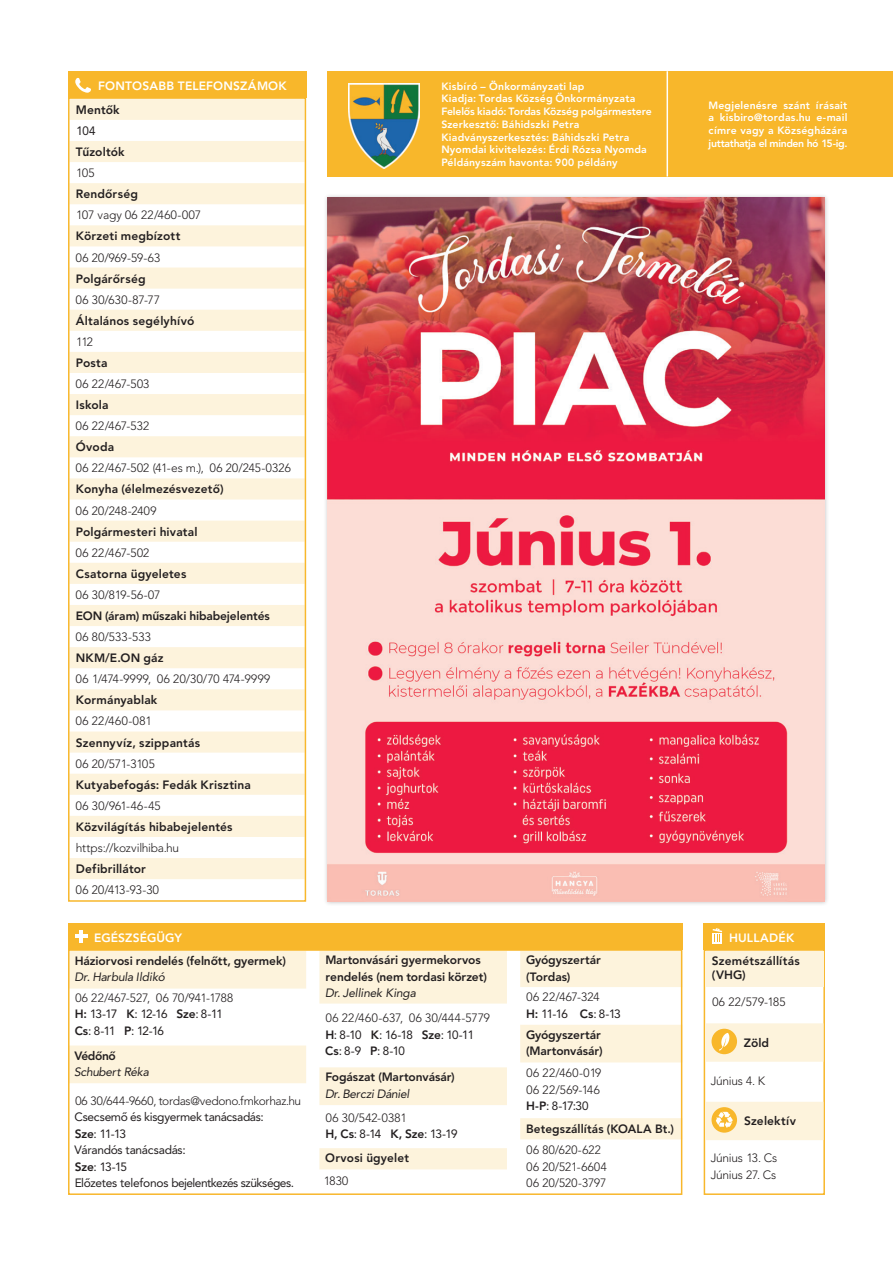
<style>
.page{position:relative;width:893px;height:1263px;background:#fff}
.page>*{position:absolute;margin:0;border:0;box-sizing:border-box;transform-origin:0 0}
.t1{font:12.15px "Avenir Hv PFL";letter-spacing:.035em;color:#231f20}
.t2{font:12.15px "Avenir Lt PFL";letter-spacing:.02em;color:#231f20}
.t3{font:12.15px "Avenir PFL";color:#231f20}
.t4{font:12px/16.5px "Avenir Hv PFL";letter-spacing:.03em;color:#231f20}
.t5{font:12px/16.5px "Avenir Lt PFL";letter-spacing:.03em;color:#231f20}
.t6{font:12px/16.5px "Avenir PFL";letter-spacing:.005em;color:#231f20}
.t7{font:italic 12px "Avenir PFL";letter-spacing:.005em;color:#231f20}
.t8{font:12px "Avenir Hv PFL";letter-spacing:.05em;color:#fff}
.t9{font:12px/16.5px "Avenir PFL";letter-spacing:-.035em;color:#231f20}
.t10{font:12px/16.5px "Avenir PFL";letter-spacing:-.015em;color:#231f20}
.t11{font:12px "Avenir Lt PFL";letter-spacing:.005em;color:#231f20}
.t12{font:12px "Avenir Lt PFL";letter-spacing:.01em;color:#231f20}
.t13{font:10.5px/12.8px "Avenir Hv PFL";letter-spacing:.04em;color:#fff}
.s1{font-family:"Avenir Hv PFL"}
</style>
<div class="page">
<svg style="left:71px;top:100px;width:232px;height:779px;fill:#fdf5e2"></svg>
<div style="left:68px;top:97px;width:238px;height:805px;border:2px solid #f8b72b"></div>
<svg style="left:520px;top:952px;width:159px;height:187px"></svg>
<svg style="left:319px;top:952px;width:188px;height:217px"></svg>
<svg style="left:71px;top:952px;width:235px;height:131px"></svg>
<div style="left:68px;top:923px;width:614px;height:26px;background:#f8b72b"></div>
<div style="left:68px;top:71px;width:238px;height:26px;background:#f8b72b"></div>
<svg style="left:75px;top:78px;width:16px;height:15px"></svg>
<hr style="left:75px;top:934px;width:12px;height:4px;background:#fff">
<hr style="left:79px;top:930px;width:4px;height:12px;background:#fff">
<div style="left:327px;top:71px;width:566px;height:106px;background:#f8b72b"></div>
<img style="left:349px;top:84px;width:70px;height:84px">
<hr style="left:666px;top:71px;width:2px;height:105px;background:#fff">
<div style="left:68px;top:949px;width:614px;height:246px;border:2px solid #f8b72b"></div>
<div style="left:704px;top:949px;width:121px;height:246px;border:2px solid #f8b72b"></div>
<div style="left:704px;top:923px;width:121px;height:26px;background:#f8b72b"></div>
<div style="left:712px;top:933px;width:10px;height:11px;background:#fff"></div>
<svg style="left:713px;top:928px;width:9px;height:14px"></svg>
<svg style="left:705px;top:1023px;width:118px;height:117px"></svg>
<div style="left:705px;top:951px;width:118px;height:35px;background:#fdf3dc"></div>
<div style="left:323px;top:193px;width:506px;height:713px;background:#231f20;opacity:.26"></div>
<img style="left:327px;top:198px;width:498px;height:704px">
<p class="t8" style="left:98px;top:79px;width:190px">FONTOSABB TELEFONSZÁMOK</p>
<p class="t13" style="left:441px;top:80px;width:212px">Kisbíró – Önkormányzati lap<br>Kiadja: Tordas Község Önkormányzata Felelős kiadó: Tordas Község polgármestere Szerkesztő: Báhidszki Petra Kiadványszerkesztés: Báhidszki Petra Nyomdai kivitelezés: Érdi Rózsa Nyomda Példányszám havonta: 900 példány</p>
<p class="t1" style="left:76px;top:103px;width:45px">Mentők</p>
<p class="t3" style="left:76px;top:124px;width:21px">104</p>
<p class="t4" style="left:76px;top:144px;width:50px">Tűzoltók</p>
<p class="t5" style="left:76px;top:165px;width:20px">105</p>
<p class="t4" style="left:76px;top:186px;width:63px">Rendőrség</p>
<p class="t5" style="left:76px;top:207px;width:126px">107 vagy 06 22/460-007</p>
<p class="t4" style="left:76px;top:228px;width:106px">Körzeti megbízott</p>
<p class="t5" style="left:76px;top:249px;width:86px">06 20/969-59-63</p>
<p class="t4" style="left:76px;top:270px;width:71px">Polgárőrség</p>
<p class="t5" style="left:76px;top:291px;width:85px">06 30/630-87-77</p>
<p class="t4" style="left:76px;top:312px;width:119px">Általános segélyhívó</p>
<p class="t5" style="left:76px;top:333px;width:19px">112</p>
<p class="t4" style="left:76px;top:354px;width:33px">Posta</p>
<p class="t5" style="left:76px;top:376px;width:75px">06 22/467-503</p>
<p class="t4" style="left:76px;top:397px;width:34px">Iskola</p>
<p class="t5" style="left:76px;top:418px;width:75px">06 22/467-532</p>
<p class="t4" style="left:76px;top:439px;width:39px">Óvoda</p>
<p class="t5" style="left:76px;top:460px;width:216px">06 22/467-502 (41-es m.), 06 20/245-0326</p>
<p class="t4" style="left:76px;top:481px;width:149px">Konyha (élelmezésvezető)</p>
<p class="t5" style="left:76px;top:502px;width:82px">06 20/248-2409</p>
<p class="t4" style="left:76px;top:523px;width:123px">Polgármesteri hivatal</p>
<p class="t5" style="left:76px;top:544px;width:75px">06 22/467-502</p>
<p class="t4" style="left:76px;top:565px;width:112px">Csatorna ügyeletes</p>
<p class="t5" style="left:76px;top:586px;width:86px">06 30/819-56-07</p>
<p class="t4" style="left:76px;top:607px;width:195px">EON (áram) műszaki hibabejelentés</p>
<p class="t5" style="left:76px;top:629px;width:77px">06 80/533-533</p>
<p class="t4" style="left:76px;top:650px;width:89px">NKM/E.ON gáz</p>
<p class="t5" style="left:76px;top:671px;width:196px">06 1/474-9999, 06 20/30/70 474-9999</p>
<p class="t4" style="left:76px;top:692px;width:83px">Kormányablak</p>
<p class="t5" style="left:76px;top:713px;width:77px">06 22/460-081</p>
<p class="t4" style="left:76px;top:734px;width:126px">Szennyvíz, szippantás</p>
<p class="t12" style="left:76px;top:756px;width:80px">06 20/571-3105</p>
<p class="t4" style="left:76px;top:776px;width:176px">Kutyabefogás: Fedák Krisztina</p>
<p class="t5" style="left:76px;top:797px;width:86px">06 30/961-46-45</p>
<p class="t4" style="left:76px;top:818px;width:158px">Közvilágítás hibabejelentés</p>
<p class="t5" style="left:76px;top:839px;width:104px">https://kozvilhiba.hu</p>
<p class="t1" style="left:76px;top:862px;width:72px">Defibrillátor</p>
<p class="t2" style="left:76px;top:883px;width:85px">06 20/413-93-30</p>
<p class="t8" style="left:94px;top:930px;width:90px">EGÉSZSÉGÜGY</p>
<p class="t4" style="left:75px;top:952px;width:212px">Háziorvosi rendelés (felnőtt, gyermek)</p>
<p class="t7" style="left:74px;top:970px;width:91px">Dr. Harbula Ildikó</p>
<p class="t11" style="left:75px;top:991px;width:159px">06 22/467-527, 06 70/941-1788</p>
<p class="t9" style="left:75px;top:1006px;width:149px"><span class="s1">H:</span> 13-17 <span class="s1">K</span>: 12-16 <span class="s1">Sze</span>: 8-11<br><span class="s1">Cs</span>: 8-11 <span class="s1">P</span>: 12-16</p>
<p class="t4" style="left:74px;top:1047px;width:42px">Védőnő</p>
<p class="t7" style="left:74px;top:1065px;width:76px">Schubert Réka</p>
<p class="t5" style="left:75px;top:1092px;width:227px">06 30/644-9660, tordas@vedono.fmkorhaz.hu</p>
<p class="t6" style="left:75px;top:1108px;width:220px">Csecsemő és kisgyermek tanácsadás:<br><span class="s1">Sze</span>: 11-13<br>Várandós tanácsadás:<br><span class="s1">Sze</span>: 13-15<br>Előzetes telefonos bejelentkezés szükséges.</p>
<p class="t4" style="left:325px;top:952px;width:163px">Martonvásári gyermekorvos rendelés (nem tordasi körzet)</p>
<p class="t7" style="left:325px;top:986px;width:92px">Dr. Jellinek Kinga</p>
<p class="t5" style="left:326px;top:1010px;width:166px">06 22/460-637, 06 30/444-5779</p>
<p class="t10" style="left:325px;top:1026px;width:150px"><span class="s1">H</span>: 8-10 <span class="s1">K</span>: 16-18 <span class="s1">Sze</span>: 10-11<br><span class="s1">Cs</span>: 8-9 <span class="s1">P</span>: 8-10</p>
<p class="t4" style="left:325px;top:1069px;width:131px">Fogászat (Martonvásár)</p>
<p class="t7" style="left:325px;top:1087px;width:86px">Dr. Berczi Dániel</p>
<p class="t5" style="left:326px;top:1109px;width:82px">06 30/542-0381</p>
<p class="t6" style="left:325px;top:1126px;width:133px"><span class="s1">H, Cs</span>: 8-14 <span class="s1">K, Sze</span>: 13-19</p>
<p class="t4" style="left:325px;top:1150px;width:85px">Orvosi ügyelet</p>
<p class="t5" style="left:323px;top:1172px;width:26px">1830</p>
<p class="t4" style="left:526px;top:952px;width:76px">Gyógyszertár (Tordas)</p>
<p class="t5" style="left:527px;top:989px;width:74px">06 22/467-324</p>
<p class="t6" style="left:526px;top:1005px;width:96px"><span class="s1">H:</span> 11-16 <span class="s1">Cs</span>: 8-13</p>
<p class="t4" style="left:526px;top:1026px;width:78px">Gyógyszertár (Martonvásár)</p>
<p class="t5" style="left:527px;top:1065px;width:76px">06 22/460-019<br>06 22/569-146</p>
<p class="t6" style="left:526px;top:1098px;width:64px"><span class="s1">H-P</span>: 8-17:30</p>
<p class="t4" style="left:526px;top:1121px;width:149px">Betegszállítás (KOALA Bt.)</p>
<p class="t5" style="left:527px;top:1142px;width:82px">06 80/620-622<br>06 20/521-6604<br>06 20/520-3797</p>
<p class="t13" style="left:709px;top:99px;width:140px;text-align:justify">Megjelenésre szánt írásait a kisbiro@tordas.hu e-mail címre vagy a Községházára juttathatja el minden hó 15-ig.</p>
<p class="t8" style="left:729px;top:930px;width:66px">HULLADÉK</p>
<p class="t4" style="left:712px;top:953px;width:89px;line-height:14.4px">Szemétszállítás (VHG)</p>
<p class="t5" style="left:712px;top:994px;width:74px">06 22/579-185</p>
<p class="t4" style="left:744px;top:1034px;width:26px">Zöld</p>
<p class="t5" style="left:711px;top:1073px;width:56px">Június 4. K</p>
<p class="t4" style="left:744px;top:1113px;width:53px">Szelektív</p>
<p class="t5" style="left:711px;top:1149px;width:68px">Június 13. Cs<br>Június 27. Cs</p>
</div>
